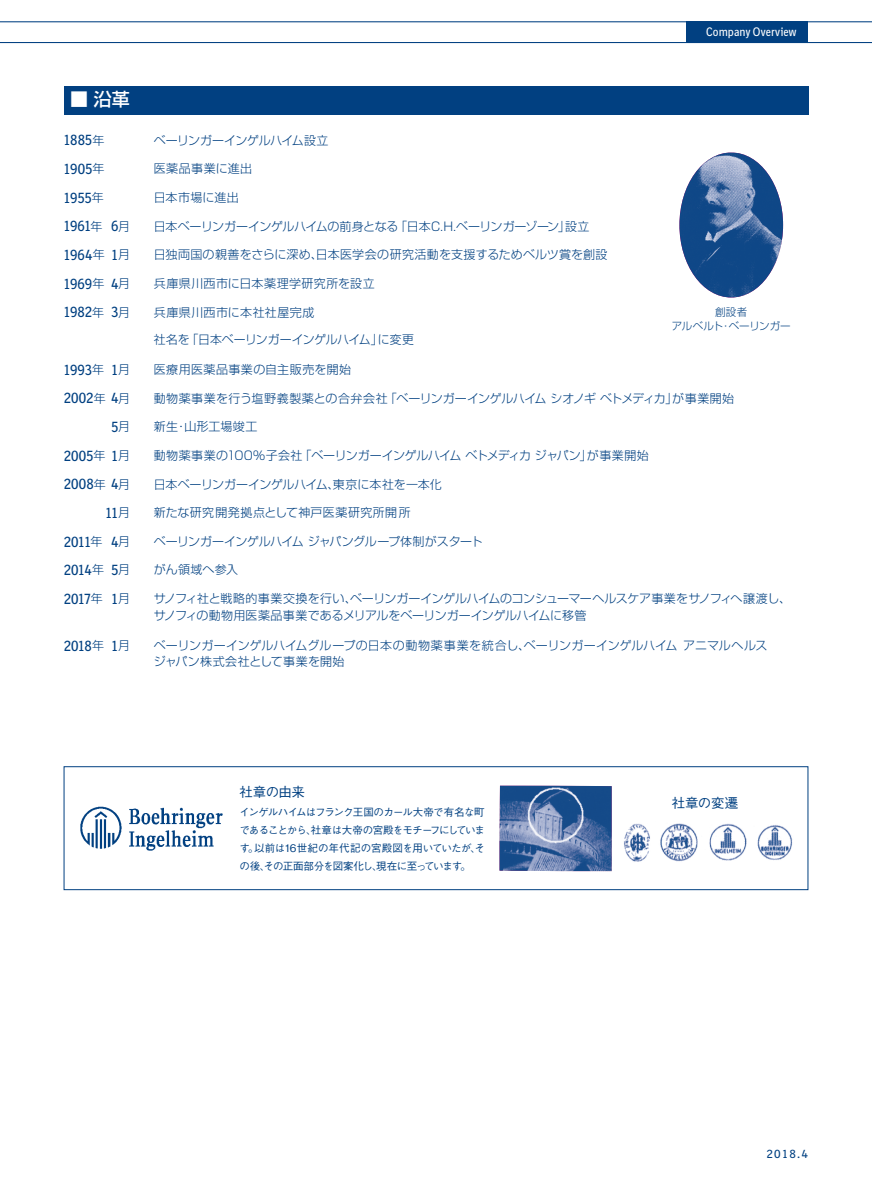
<style>
.page{position:relative;width:872px;height:1200px;background:#fff}
.page>*{position:absolute;margin:0;border:0;box-sizing:border-box;transform-origin:0 0}
.t1{font:500 18px "Shin Go Pro";color:#fff}
.t2{font:15px "BI Sans CE Cond";letter-spacing:-.01em;color:#014081}
.t3{font:500 13.5px "Gothic BBB Pro";letter-spacing:-.035em;color:#014081}
.t4{font:300 12px/16.5px "Shin Go Pro";color:#014081}
.t5{font:300 12px/16.5px "Shin Go Pro";letter-spacing:-.02em;color:#014081}
.t6{font:300 12px "Shin Go Pro";letter-spacing:-.025em;color:#014081}
.t7{font:300 12px "Shin Go Pro";letter-spacing:.03em;color:#014081}
.t8{font:300 12px "Shin Go Pro";letter-spacing:.02em;color:#014081}
.t9{font:300 12px "Shin Go Pro";letter-spacing:.035em;color:#014081}
.t10{font:12px "BI Sans CE Cond";letter-spacing:.005em;color:#fff}
.t11{font:300 12px "Shin Go Pro";letter-spacing:-.03em;color:#014081}
.t12{font:300 12px "Shin Go Pro";letter-spacing:.045em;color:#014081}
.t13{font:12px "BI Sans CE";color:#014081}
.t14{font:500 10.5px/18px "Gothic BBB Pro";letter-spacing:-.04em;color:#014081;text-align:justify}
.t15{font:300 10.5px "Shin Go Pro";letter-spacing:.005em;color:#014081}
.s1{font-family:"Shin Go Pro";font-weight:300;font-size:12px}
</style>
<div class="page">
<svg style="left:0;top:21px;width:872px;height:22px"></svg>
<div style="left:64px;top:86px;width:744px;height:28px;background:#014081"></div>
<div style="left:64px;top:766px;width:744px;height:123px;border:1px solid #014081"></div>
<img style="left:679px;top:152px;width:104px;height:145px">
<img style="left:624px;top:823px;width:169px;height:39px">
<img style="left:499px;top:785px;width:112px;height:85px">
<img style="left:81px;top:806px;width:142px;height:43px">
<p class="t1" style="left:70px;top:84px;width:61px">■ 沿革</p>
<p class="t10" style="left:706px;top:25px;width:92px">Company Overview</p>
<p class="t2" style="left:64px;top:132px;width:42px">1885<span class="s1">年</span></p>
<p class="t11" style="left:154px;top:130px;width:176px">ベーリンガーインゲルハイム設立</p>
<p class="t2" style="left:64px;top:160px;width:42px">1905<span class="s1">年</span></p>
<p class="t7" style="left:154px;top:159px;width:100px">医薬品事業に進出</p>
<p class="t2" style="left:64px;top:189px;width:42px">1955<span class="s1">年</span></p>
<p class="t4" style="left:154px;top:188px;width:87px">日本市場に進出</p>
<p class="t2" style="left:64px;top:218px;width:68px">1961<span class="s1">年</span> 6<span class="s1">月</span></p>
<p class="t6" style="left:154px;top:216px;width:437px">日本ベーリンガーインゲルハイムの前身となる「日本C.H.ベーリンガーゾーン」設立</p>
<p class="t2" style="left:64px;top:246px;width:68px">1964<span class="s1">年</span> 1<span class="s1">月</span></p>
<p class="t8" style="left:154px;top:245px;width:455px">日独両国の親善をさらに深め、日本医学会の研究活動を支援するためベルツ賞を創設</p>
<p class="t2" style="left:64px;top:275px;width:68px">1969<span class="s1">年</span> 4<span class="s1">月</span></p>
<p class="t9" style="left:154px;top:273px;width:222px">兵庫県川西市に日本薬理学研究所を設立</p>
<p class="t2" style="left:64px;top:303px;width:68px">1982<span class="s1">年</span> 3<span class="s1">月</span></p>
<p class="t12" style="left:154px;top:302px;width:162px">兵庫県川西市に本社社屋完成</p>
<p class="t4" style="left:154px;top:329px;width:262px">社名を「日本ベーリンガーインゲルハイム」に変更</p>
<p class="t2" style="left:64px;top:361px;width:68px">1993<span class="s1">年</span> 1<span class="s1">月</span></p>
<p class="t9" style="left:154px;top:359px;width:199px">医療用医薬品事業の自主販売を開始</p>
<p class="t2" style="left:64px;top:389px;width:68px">2002<span class="s1">年</span> 4<span class="s1">月</span></p>
<p class="t4" style="left:154px;top:388px;width:582px">動物薬事業を行う塩野義製薬との合弁会社「ベーリンガーインゲルハイムシオノギベトメディカ」が事業開始</p>
<p class="t2" style="left:111px;top:418px;width:20px">5<span class="s1">月</span></p>
<p class="t7" style="left:154px;top:416px;width:105px">新生・山形工場竣工</p>
<p class="t2" style="left:64px;top:447px;width:68px">2005<span class="s1">年</span> 1<span class="s1">月</span></p>
<p class="t4" style="left:154px;top:445px;width:496px">動物薬事業の100%子会社「ベーリンガーインゲルハイムベトメディカジャパン」が事業開始</p>
<p class="t2" style="left:64px;top:475px;width:68px">2008<span class="s1">年</span> 4<span class="s1">月</span></p>
<p class="t4" style="left:154px;top:474px;width:290px">日本ベーリンガーインゲルハイム、東京に本社を一本化</p>
<p class="t2" style="left:105px;top:504px;width:27px">11<span class="s1">月</span></p>
<p class="t7" style="left:154px;top:502px;width:258px">新たな研究開発拠点として神戸医薬研究所開所</p>
<p class="t2" style="left:64px;top:532px;width:68px">2011<span class="s1">年</span> 4<span class="s1">月</span></p>
<p class="t6" style="left:154px;top:531px;width:330px">ベーリンガーインゲルハイムジャパングループ体制がスタート</p>
<p class="t2" style="left:64px;top:561px;width:68px">2014<span class="s1">年</span> 5<span class="s1">月</span></p>
<p class="t4" style="left:154px;top:560px;width:86px">がん領域へ参入</p>
<p class="t2" style="left:64px;top:590px;width:68px">2017<span class="s1">年</span> 1<span class="s1">月</span></p>
<p class="t5" style="left:154px;top:588px;width:639px">サノフィ社と戦略的事業交換を行い、ベーリンガーインゲルハイムのコンシューマーヘルスケア事業をサノフィへ譲渡し、サノフィの動物用医薬品事業であるメリアルをベーリンガーインゲルハイムに移管</p>
<p class="t2" style="left:64px;top:636px;width:68px">2018<span class="s1">年</span> 1<span class="s1">月</span></p>
<p class="t4" style="left:154px;top:635px;width:615px">ベーリンガーインゲルハイムグループの日本の動物薬事業を統合し、ベーリンガーインゲルハイムアニマルヘルスジャパン株式会社として事業を開始</p>
<p class="t15" style="left:715px;top:303px;width:34px">創設者</p>
<p class="t15" style="left:671px;top:317px;width:120px">アルベルト・ベーリンガー</p>
<p class="t3" style="left:239px;top:781px;width:67px">社章の由来</p>
<p class="t14" style="left:239px;top:801px;width:247px">インゲルハイムはフランク王国のカール大帝で有名な町であることから、社章は大帝の宮殿をモチーフにしています。以前は16世紀の年代記の宮殿図を用いていたが、その後、その正面部分を図案化し、現在に至っています。</p>
<p class="t3" style="left:671px;top:792px;width:68px">社章の変遷</p>
<p class="t13" style="left:766px;top:1146px;width:43px">2018.4</p>
</div>
